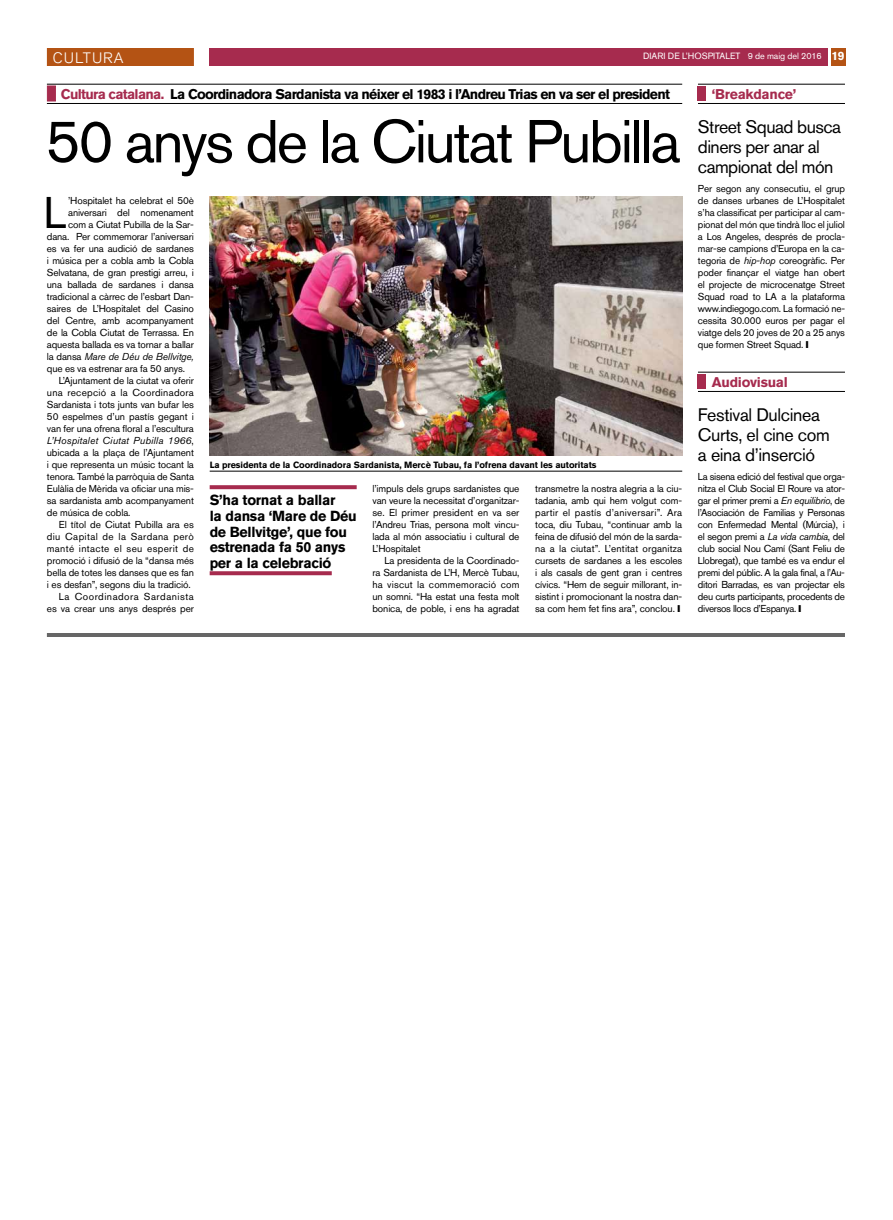
<style>
.page{position:relative;width:893px;height:1220px;background:#fff}
.page>*{position:absolute;margin:0;border:0;box-sizing:border-box;transform-origin:0 0}
.t1{font:60px "Akzidenz Grotesk BQ";letter-spacing:-.04em;color:#000}
.t2{font:44px "Akzidenz Grotesk BQ";color:#000}
.t3{font:18px/20px "Akzidenz Grotesk BQ";letter-spacing:-.03em;color:#000}
.t4{font:300 15px "Akzidenz Grotesk BQ";letter-spacing:.06em;color:#fff}
.t5{font:700 14.5px/15.7px "Akzidenz Grotesk BQ";letter-spacing:-.02em;color:#000}
.t6{font:700 14px "Akzidenz Grotesk BQ";letter-spacing:-.05em;color:#000}
.t7{font:700 14px "Akzidenz Grotesk BQ";letter-spacing:-.02em;color:#a62b4e}
.t8{font:10px/12px "Akzidenz Grotesk BQ";letter-spacing:-.01em;color:#000;text-align:justify}
.t9{font:10px "Akzidenz Grotesk BQ";letter-spacing:.035em;color:#000}
.t10{font:italic 10px "Akzidenz Grotesk BQ";letter-spacing:.015em;color:#000}
.t11{font:italic 10px "Akzidenz Grotesk BQ";letter-spacing:-.015em;color:#000}
.t12{font:10px "Akzidenz Grotesk BQ";letter-spacing:.025em;color:#000}
.t13{font:10px "Akzidenz Grotesk BQ";letter-spacing:.05em;color:#000}
.t14{font:700 9px "Akzidenz Grotesk BQ";letter-spacing:-.01em;color:#000}
.t15{font:9px "Akzidenz Grotesk BQ";color:#fff}
.s1{font-style:inherit}
.s2{font-weight:700;font-size:12px}
.s3{color:#a62b4e}
.s4{font-style:italic}
.s5{font-style:normal}
</style>
<div class="page">
<div style="left:210px;top:48px;width:618px;height:18px;background:#a62b4e"></div>
<div style="left:831px;top:48px;width:14px;height:18px;background:#b45314"></div>
<div style="left:47px;top:48px;width:147px;height:18px;background:#b45314"></div>
<hr style="left:47px;top:633px;width:798px;height:4px;background:#666">
<hr style="left:47px;top:84px;width:635px;height:1px;background:#000">
<hr style="left:47px;top:103px;width:635px;height:1px;background:#000">
<div style="left:47px;top:86px;width:9px;height:16px;background:#a62b4e;border:1px solid #a62b4e"></div>
<img style="left:210px;top:196px;width:472px;height:260px">
<hr style="left:210px;top:471px;width:472px;height:1px;background:#000">
<svg style="left:210px;top:485px;width:147px;height:4px"></svg>
<svg style="left:210px;top:571px;width:122px;height:4px"></svg>
<hr style="left:698px;top:84px;width:147px;height:1px;background:#000">
<hr style="left:698px;top:103px;width:147px;height:1px;background:#000">
<div style="left:698px;top:86px;width:8px;height:15px;background:#a62b4e"></div>
<hr style="left:698px;top:372px;width:147px;height:1px;background:#000">
<hr style="left:698px;top:391px;width:147px;height:1px;background:#000">
<div style="left:698px;top:374px;width:8px;height:15px;background:#a62b4e"></div>
<h3 class="t4" style="left:53px;top:49px;width:72px">CULTURA</h3>
<p class="t15" style="left:643px;top:51px;width:203px">DIARI DE L’HOSPITALET <span class="s1">9 de maig del 2016</span> <span class="s2">19</span></p>
<h3 class="t6" style="left:61px;top:86px;width:611px"><span class="s3">Cultura catalana.</span> La Coordinadora Sardanista va néixer el 1983 i l’Andreu Trias en va ser el president</h3>
<h1 class="t1" style="left:46px;top:106px;width:636px">50 anys de la Ciutat Pubilla</h1>
<h2 class="t2" style="left:44px;top:187px;width:24px">L</h2>
<p class="t8" style="left:68px;top:194px;width:127px">’Hospitalet ha celebrat el 50è</p>
<h3 class="t7" style="left:712px;top:86px;width:86px">‘Breakdance’</h3>
<h3 class="t3" style="left:698px;top:116px;width:145px">Street Squad busca diners per anar al campionat del món</h3>
<p class="t8" style="left:698px;top:182px;width:149px">Per segon any consecutiu, el grup de danses urbanes de L’Hospitalet s’ha classificat per participar al cam&shy;pionat del món que tindrà lloc el juliol a Los Angeles, després de procla&shy;mar-se campions d’Europa en la ca&shy;tegoria de <span class="s4">hip-hop</span> coreogràfic. Per poder finançar el viatge han obert el projecte de microcenatge Street Squad road to LA a la plataforma www.indiegogo.com. La formació ne&shy;cessita 30.000 euros per pagar el viatge dels 20 joves de 20 a 25 anys que formen Street Squad.</p>
<p class="t8" style="left:68px;top:206px;width:127px">aniversari del nomenament</p>
<p class="t8" style="left:68px;top:218px;width:127px">com a Ciutat Pubilla de la Sar-</p>
<p class="t8" style="left:47px;top:230px;width:148px">dana. Per commemorar l’aniversari</p>
<p class="t8" style="left:47px;top:242px;width:148px">es va fer una audició de sardanes</p>
<p class="t8" style="left:47px;top:254px;width:148px">i música per a cobla amb la Cobla</p>
<p class="t8" style="left:47px;top:266px;width:148px">Selvatana, de gran prestigi arreu, i</p>
<p class="t8" style="left:47px;top:278px;width:148px">una ballada de sardanes i dansa</p>
<p class="t8" style="left:47px;top:290px;width:148px">tradicional a càrrec de l’esbart Dan-</p>
<p class="t8" style="left:47px;top:302px;width:148px">saires de L’Hospitalet del Casino</p>
<p class="t8" style="left:47px;top:314px;width:148px">del Centre, amb acompanyament</p>
<p class="t8" style="left:47px;top:326px;width:148px">de la Cobla Ciutat de Terrassa. En</p>
<p class="t8" style="left:47px;top:338px;width:148px">aquesta ballada es va tornar a ballar</p>
<p class="t11" style="left:47px;top:351px;width:148px"><span class="s5">la dansa</span> Mare de Déu de Bellvitge,</p>
<p class="t8" style="left:47px;top:362px;width:140px">que es va estrenar ara fa 50 anys.</p>
<p class="t8" style="left:59px;top:374px;width:137px">L’Ajuntament de la ciutat va oferir</p>
<p class="t12" style="left:47px;top:387px;width:149px">una recepció a la Coordinadora</p>
<p class="t8" style="left:47px;top:398px;width:149px">Sardanista i tots junts van bufar les</p>
<p class="t8" style="left:47px;top:410px;width:148px">50 espelmes d’un pastís gegant i</p>
<p class="t8" style="left:47px;top:422px;width:149px">van fer una ofrena floral a l’escultura</p>
<p class="t10" style="left:47px;top:435px;width:148px">L’Hospitalet Ciutat Pubilla 1966<span class="s5">,</span></p>
<p class="t8" style="left:47px;top:446px;width:149px">ubicada a la plaça de l’Ajuntament</p>
<p class="t8" style="left:47px;top:458px;width:149px">i que representa un músic tocant la</p>
<p class="t8" style="left:47px;top:470px;width:149px">tenora. També la parròquia de Santa</p>
<p class="t8" style="left:47px;top:482px;width:149px">Eulàlia de Mèrida va oficiar una mis-</p>
<p class="t8" style="left:47px;top:494px;width:149px">sa sardanista amb acompanyament</p>
<p class="t8" style="left:47px;top:506px;width:85px">de música de cobla.</p>
<p class="t8" style="left:59px;top:518px;width:136px">El títol de Ciutat Pubilla ara es</p>
<p class="t9" style="left:47px;top:531px;width:148px">diu Capital de la Sardana però</p>
<p class="t9" style="left:47px;top:543px;width:149px">manté intacte el seu esperit de</p>
<p class="t8" style="left:47px;top:554px;width:149px">promoció i difusió de la “dansa més</p>
<p class="t8" style="left:47px;top:566px;width:149px">bella de totes les danses que es fan</p>
<p class="t8" style="left:47px;top:578px;width:145px">i es desfan”, segons diu la tradició.</p>
<p class="t13" style="left:59px;top:591px;width:136px">La Coordinadora Sardanista</p>
<p class="t8" style="left:47px;top:602px;width:149px">es va crear uns anys després per</p>
<h3 class="t7" style="left:712px;top:374px;width:77px">Audiovisual</h3>
<h3 class="t3" style="left:698px;top:404px;width:133px">Festival Dulcinea<br>Curts, el cine com a eina d’inserció</h3>
<p class="t8" style="left:698px;top:470px;width:149px">La sisena edició del festival que orga&shy;nitza el Club Social El Roure va ator&shy;gar el primer premi a <span class="s4">En equilibrio</span>, de l’Asociación de Familias y Personas con Enfermedad Mental (Múrcia), i el segon premi a <span class="s4">La vida cambia</span>, del club social Nou Camí (Sant Feliu de Llobregat), que també es va endur el premi del públic. A la gala final, a l’Au&shy;ditori Barradas, es van projectar els deu curts participants, procedents de diversos llocs d’Espanya.</p>
<p class="t14" style="left:210px;top:460px;width:388px">La presidenta de la Coordinadora Sardanista, Mercè Tubau, fa l’ofrena davant les autoritats</p>
<p class="t8" style="left:372px;top:482px;width:149px">l’impuls dels grups sardanistes que van veure la necessitat d’organitzar&shy;se. El primer president en va ser l’Andreu Trias, persona molt vincu&shy;lada al món associatiu i cultural de L’Hospitalet</p>
<p class="t8" style="left:372px;top:554px;width:149px;text-indent:12px">La presidenta de la Coordinado&shy;ra Sardanista de L’H, Mercè Tubau, ha viscut la commemoració com un somni. “Ha estat una festa molt bonica, de poble, i ens ha agradat</p>
<p class="t8" style="left:535px;top:482px;width:149px">transmetre la nostra alegria a la ciu&shy;tadania, amb qui hem volgut com&shy;partir el pastís d’aniversari”. Ara toca, diu Tubau, “continuar amb la feina de difusió del món de la sarda&shy;na a la ciutat”. L’entitat organitza cursets de sardanes a les escoles i als casals de gent gran i centres cívics. “Hem de seguir millorant, in&shy;sistint i promocionant la nostra dan&shy;sa com hem fet fins ara”, conclou.</p>
<h3 class="t5" style="left:210px;top:492px;width:149px">S’ha tornat a ballar<br>la dansa ‘Mare de Déu de Bellvitge’, que fou estrenada fa 50 anys per a la celebració</h3>
</div>
